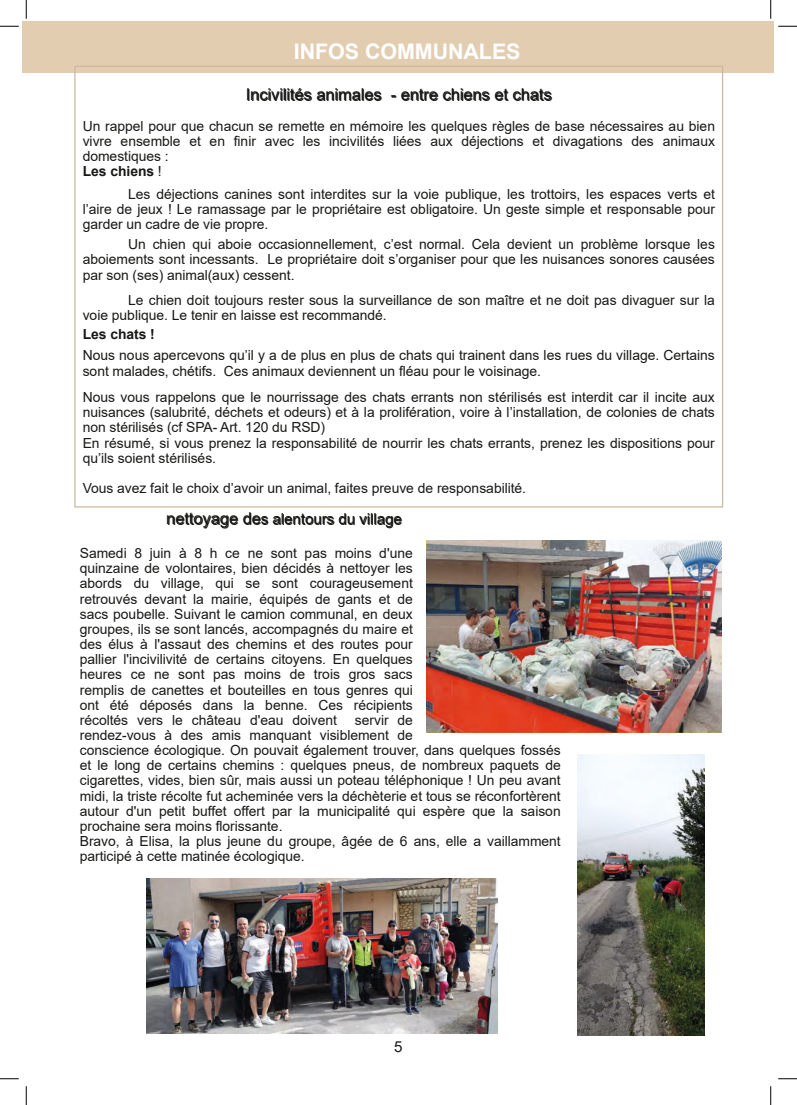
<style>
.page{position:relative;width:797px;height:1105px;background:#fff}
.page>*{position:absolute;margin:0;border:0;box-sizing:border-box;transform-origin:0 0}
.t1{font:700 21.5px "Arial";letter-spacing:-.005em;color:#fff}
.t2{font:16.38px "Arial";color:#181816}
.t3{font:15.12px "Arial";letter-spacing:-.005em;color:#181816}
.t4{font:13.88px/15.1px "Arial";color:#181816}
.t5{font:700 13.88px "Arial";color:#181816}
.s1{font-weight:700}
.s2{font-size:16.38px}
</style>
<div class="page">
<img style="left:427px;top:541px;width:294px;height:191px">
<img style="left:146px;top:878px;width:351px;height:156px">
<img style="left:577px;top:754px;width:127px;height:282px">
<div style="left:23px;top:21px;width:751px;height:52px;background:#e3cdb1"></div>
<svg style="left:0;top:25px;width:19px;height:2px"></svg>
<svg style="left:778px;top:25px;width:19px;height:2px"></svg>
<svg style="left:0;top:1078px;width:19px;height:1px"></svg>
<svg style="left:778px;top:1078px;width:19px;height:1px"></svg>
<svg style="left:25px;top:0;width:2px;height:19px"></svg>
<svg style="left:25px;top:1086px;width:2px;height:19px"></svg>
<svg style="left:770px;top:0;width:1px;height:19px"></svg>
<svg style="left:770px;top:1086px;width:1px;height:19px"></svg>
<h1 class="t1" style="left:294px;top:36px;width:228px">INFOS COMMUNALES</h1>
<p class="t2" style="left:246px;top:83px;width:307px">Incivilités animales - entre chiens et chats</p>
<p class="t4" style="left:83px;top:118px;width:634px">Un rappel pour que chacun se remette en mémoire les quelques règles de base nécessaires au bien vivre ensemble et en finir avec les incivilités liées aux déjections et divagations des animaux domestiques :<br><span class="s1">Les chiens</span> !</p>
<p class="t4" style="left:83px;top:186px;width:634px;text-align:justify;text-indent:45px">Les déjections canines sont interdites sur la voie publique, les trottoirs, les espaces verts et l’aire de jeux ! Le ramassage par le propriétaire est obligatoire. Un geste simple et responsable pour garder un cadre de vie propre.</p>
<p class="t4" style="left:83px;top:237px;width:633px;text-align:justify;text-indent:45px">Un chien qui aboie occasionnellement, c’est normal. Cela devient un problème lorsque les aboiements sont incessants. Le propriétaire doit s’organiser pour que les nuisances sonores causées par son (ses) animal(aux) cessent.</p>
<p class="t4" style="left:83px;top:292px;width:634px;text-indent:45px">Le chien doit toujours rester sous la surveillance de son maître et ne doit pas divaguer sur la voie publique. Le tenir en laisse est recommandé.</p>
<p class="t5" style="left:83px;top:324px;width:74px">Les chats !</p>
<p class="t4" style="left:83px;top:348px;width:633px">Nous nous apercevons qu’il y a de plus en plus de chats qui trainent dans les rues du village. Certains sont malades, chétifs. Ces animaux deviennent un fléau pour le voisinage.</p>
<p class="t4" style="left:83px;top:389px;width:633px">Nous vous rappelons que le nourrissage des chats errants non stérilisés est interdit car il incite aux nuisances (salubrité, déchets et odeurs) et à la prolifération, voire à l’installation, de colonies de chats non stérilisés (cf SPA- Art. 120 du RSD)<br>En résumé, si vous prenez la responsabilité de nourrir les chats errants, prenez les dispositions pour qu’ils soient stérilisés.</p>
<p class="t4" style="left:83px;top:480px;width:445px">Vous avez fait le choix d’avoir un animal, faites preuve de responsabilité.</p>
<p class="t3" style="left:166px;top:508px;width:237px"><span class="s2">nettoyage de</span>s alentours du village</p>
<p class="t4" style="left:80px;top:546px;width:334px;text-align:justify">Samedi 8 juin à 8 h ce ne sont pas moins d'une quinzaine de volontaires, bien décidés à nettoyer les abords du village, qui se sont courageusement retrouvés devant la mairie, équipés de gants et de sacs poubelle. Suivant le camion communal, en deux groupes, ils se sont lancés, accompagnés du maire et des élus à l'assaut des chemins et des routes pour pallier l'incivilivité de certains citoyens. En quelques heures ce ne sont pas moins de trois gros sacs remplis de canettes et bouteilles en tous genres qui ont été déposés dans la benne. Ces récipients récoltés vers le château d'eau doivent</p>
<p class="t4" style="left:80px;top:712px;width:482px;text-indent:275px">servir de<br>rendez-vous à des amis manquant visiblement de<br>conscience écologique. On pouvait également trouver, dans quelques fossés et le long de certains chemins : quelques pneus, de nombreux paquets de cigarettes, vides, bien sûr, mais aussi un poteau téléphonique ! Un peu avant midi, la triste récolte fut acheminée vers la déchèterie et tous se réconfortèrent autour d'un petit buffet offert par la municipalité qui espère que la saison prochaine sera moins florissante.<br>Bravo, à Elisa, la plus jeune du groupe, âgée de 6 ans, elle a vaillamment participé à cette matinée écologique.</p>
<p class="t3" style="left:394px;top:1036px;width:10px">5</p>
</div>
